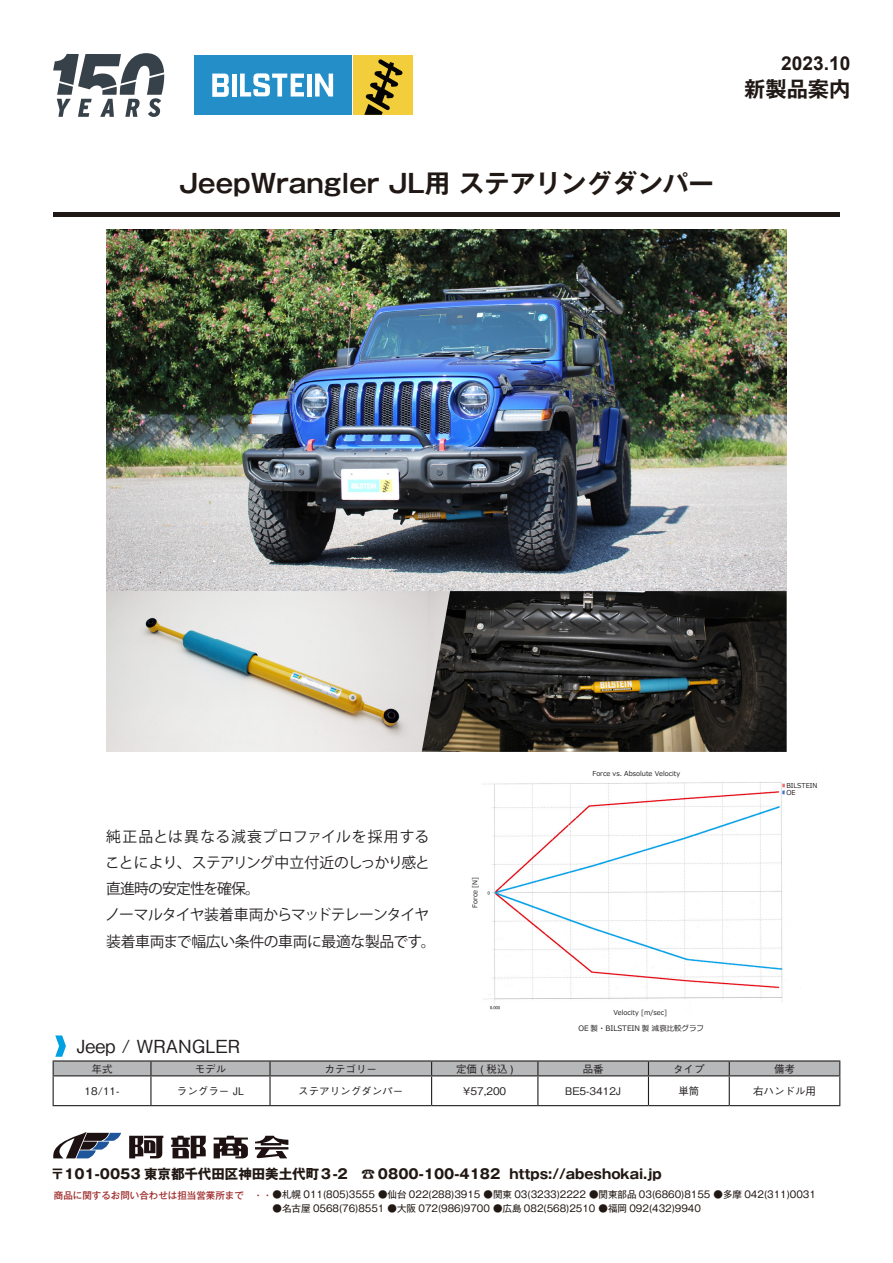
<style>
.page{position:relative;width:893px;height:1263px;background:#fff}
.page>*{position:absolute;margin:0;border:0;box-sizing:border-box;transform-origin:0 0}
.t1{font:700 25.5px "Gothic MB101 Pro De";color:#201814}
.t2{font:700 21.3px "Gothic MB101 Pro De";color:#201814}
.t3{font:700 19.2px "Arial";color:#201814}
.t4{font:500 18px "Gothic BBB Pro";color:#231f20}
.t5{font:14.85px/26.2px "Koz Go Pr 6 N";letter-spacing:-.02em;color:#231f20}
.t6{font:700 13.5px "Gothic MB101 Pro";color:#211814}
.t7{font:500 10.5px "Gothic BBB Pro";color:#231f20}
.t8{font:9.45px "Gothic MB101 Pro";color:#211814}
.t9{font:7.5px "Meiryo";color:#231f20}
.t10{font:6.75px/7.1px "Meiryo";color:#231f20}
.s1{font-family:"Koz Go Pro";font-weight:400}
.s2{font-weight:500;color:#9f2d2d}
</style>
<div class="page">
<hr style="left:53px;top:213px;width:787px;height:4px;background:#201814">
<svg style="left:53px;top:1132px;width:68px;height:26px"></svg>
<svg style="left:129px;top:1136px;width:34px;height:22px"></svg>
<svg style="left:171px;top:1136px;width:35px;height:22px"></svg>
<svg style="left:214px;top:1136px;width:34px;height:22px"></svg>
<svg style="left:255px;top:1136px;width:33px;height:22px"></svg>
<img style="left:482px;top:782px;width:301px;height:228px">
<svg style="left:482px;top:870px;width:22px;height:45px"></svg>
<svg style="left:603px;top:999px;width:71px;height:11px"></svg>
<svg style="left:781px;top:782px;width:4px;height:21px"></svg>
<svg style="left:586px;top:782px;width:105px;height:13px"></svg>
<div style="left:450px;top:842px;width:34px;height:7px;background:#fff"></div>
<svg style="left:53px;top:53px;width:111px;height:64px"></svg>
<div style="left:353px;top:55px;width:60px;height:60px;background:#f3ce3c"></div>
<div style="left:194px;top:55px;width:157px;height:60px;background:#238ec8"></div>
<svg style="left:212px;top:74px;width:17px;height:23px"></svg>
<div style="left:232px;top:74px;width:5px;height:23px;background:#fff"></div>
<svg style="left:240px;top:73px;width:64px;height:24px"></svg>
<div style="left:307px;top:74px;width:5px;height:23px;background:#fff"></div>
<svg style="left:315px;top:74px;width:18px;height:23px"></svg>
<svg style="left:364px;top:59px;width:39px;height:56px"></svg>
<hr style="left:53px;top:1105px;width:98px;height:1px;background:#231f20">
<hr style="left:151px;top:1105px;width:119px;height:1px;background:#231f20">
<hr style="left:270px;top:1105px;width:162px;height:1px;background:#231f20">
<hr style="left:432px;top:1105px;width:106px;height:1px;background:#231f20">
<hr style="left:538px;top:1105px;width:110px;height:1px;background:#231f20">
<hr style="left:648px;top:1105px;width:81px;height:1px;background:#231f20">
<hr style="left:729px;top:1105px;width:111px;height:1px;background:#231f20">
<svg style="left:53px;top:1035px;width:787px;height:70px"></svg>
<img style="left:106px;top:230px;width:681px;height:361px">
<img style="left:106px;top:591px;width:316px;height:161px">
<img style="left:422px;top:591px;width:365px;height:161px">
<h1 class="t1" style="left:179px;top:162px;width:536px">JeepWrangler JL用 ステアリングダンパー</h1>
<h3 class="t3" style="left:781px;top:49px;width:71px">2023.10</h3>
<h2 class="t2" style="left:744px;top:72px;width:108px">新製品案内</h2>
<h3 class="t5" style="left:105px;top:823px;width:332px">純正品とは異なる減衰プロファイルを採用することにより、ステアリング中立付近のしっかり感と直進時の安定性を確保。<br>ノーマルタイヤ装着車両からマッドテレーンタイヤ装着車両まで幅広い条件の車両に最適な製品です。</h3>
<p class="t10" style="left:472px;top:908px;width:32px;rotate:-90deg">Force [N]</p>
<p class="t10" style="left:592px;top:770px;width:89px">Force vs. Absolute Velocity</p>
<p class="t10" style="left:786px;top:782px;width:33px">BILSTEIN<br>OE</p>
<p class="t10" style="left:613px;top:1009px;width:55px">Velocity [m/sec]</p>
<p class="t9" style="left:578px;top:1023px;width:127px">OE 製・BILSTEIN 製 減衰比較グラフ</p>
<h3 class="t4" style="left:77px;top:1032px;width:165px">Jeep / WRANGLER</h3>
<p class="t7" style="left:92px;top:1060px;width:22px">年式</p>
<p class="t7" style="left:195px;top:1060px;width:33px">モデル</p>
<p class="t7" style="left:456px;top:1060px;width:59px">定価 ( 税込 )</p>
<p class="t7" style="left:583px;top:1060px;width:22px">品番</p>
<p class="t7" style="left:673px;top:1060px;width:33px">タイプ</p>
<p class="t7" style="left:774px;top:1060px;width:22px">備考</p>
<p class="t7" style="left:85px;top:1082px;width:37px">18/11-</p>
<p class="t7" style="left:177px;top:1082px;width:69px">ラングラー JL</p>
<p class="t7" style="left:298px;top:1082px;width:106px">ステアリングダンパー</p>
<p class="t7" style="left:463px;top:1082px;width:44px">¥57,200</p>
<p class="t7" style="left:565px;top:1082px;width:58px">BE5-3412J</p>
<p class="t7" style="left:678px;top:1082px;width:22px">単筒</p>
<p class="t7" style="left:753px;top:1082px;width:64px">右ハンドル用</p>
<p class="t7" style="left:325px;top:1060px;width:54px">カテゴリー</p>
<h3 class="t6" style="left:51px;top:1163px;width:612px">〒101-0053 東京都千代田区神田美土代町３-2　<span class="s1">☎</span> 0800-100-4182 https://abeshokai.jp</h3>
<p class="t8" style="left:54px;top:1187px;width:763px"><span class="s2">商品に関するお問い合わせは担当営業所まで　・・</span>●札幌 011(805)3555 ●仙台 022(288)3915 ●関東 03(3233)2222 ●関東部品 03(6860)8155 ●多摩 042(311)0031</p>
<p class="t8" style="left:273px;top:1201px;width:430px">●名古屋 0568(76)8551 ●大阪 072(986)9700 ●広島 082(568)2510 ●福岡 092(432)9940</p>
</div>
